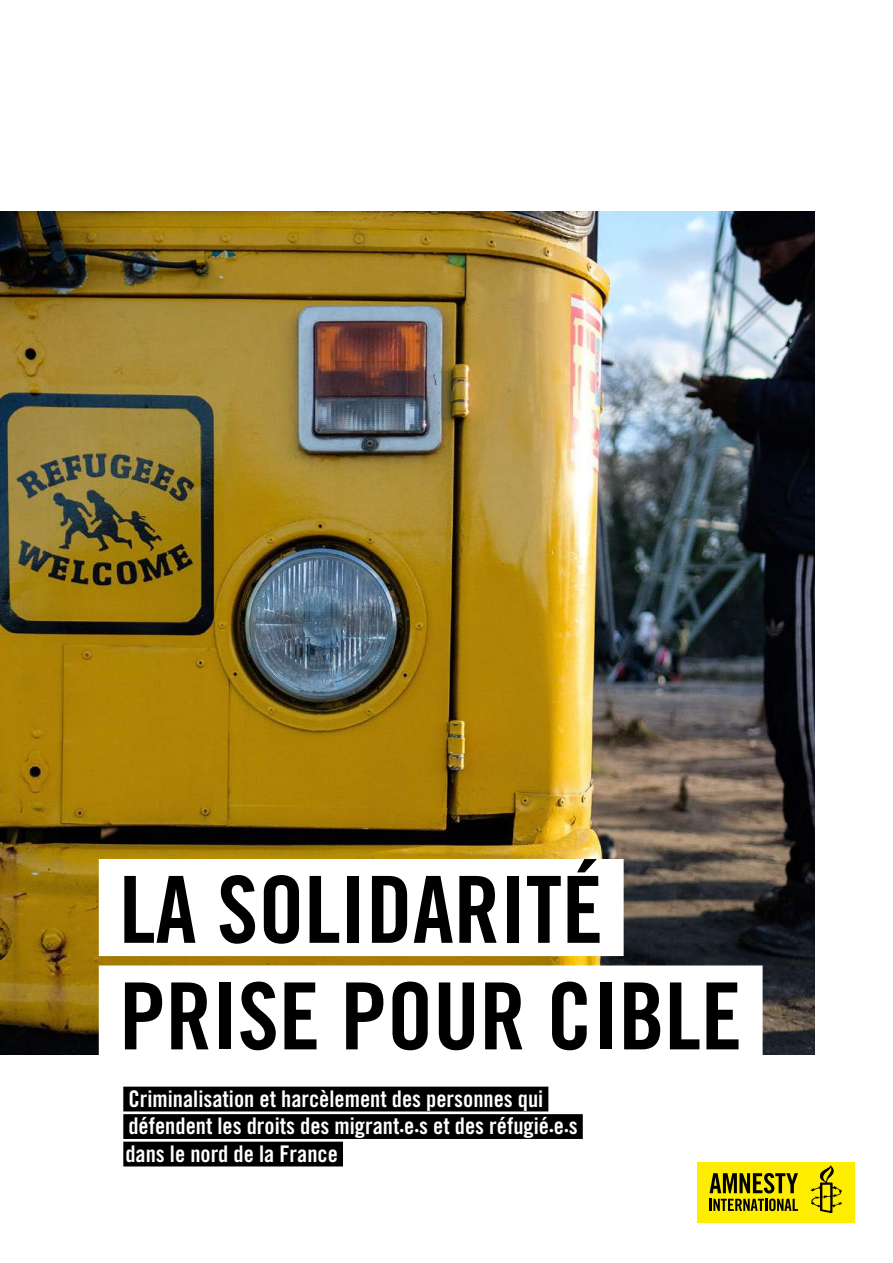
<style>
.page{position:relative;width:893px;height:1263px;background:#fff}
.page>*{position:absolute;margin:0;border:0;box-sizing:border-box;transform-origin:0 0}
.t1{font:92.7px/106.5px "Trade Gothic Bold Cond Twenty";color:#000}
.t2{font:22.95px/27.5px "Trade Gothic Bold Cond Twenty";color:#fff}
.t3{font:9.6px "Trade Gothic Bold Cond Twenty";color:#fff}
.s1{font-size:22.95px}
</style>
<div class="page">
<img style="left:0;top:212px;width:814px;height:842px">
<div style="left:697px;top:1162px;width:158px;height:60px;background:#ffed00"></div>
<svg style="left:810px;top:1165px;width:32px;height:48px"></svg>
<svg style="left:710px;top:1173px;width:88px;height:38px"></svg>
<div style="left:99px;top:859px;width:525px;height:97px;background:#fff"></div>
<div style="left:99px;top:965px;width:664px;height:97px;background:#fff"></div>
<div style="left:123px;top:1086px;width:425px;height:25px;background:#000"></div>
<div style="left:123px;top:1114px;width:460px;height:25px;background:#000"></div>
<div style="left:123px;top:1142px;width:220px;height:24px;background:#000"></div>
<h1 class="t1" style="left:119px;top:856px;width:624px">LA SOLIDARITÉ<br>PRISE POUR CIBLE</h1>
<p class="t2" style="left:128px;top:1084px;width:416px">Criminalisation et harcèlement des personnes qui défendent les droits des migrant</p>
<p class="t3" style="left:399px;top:1125px;width:21px">•<span class="s1">e</span>•</p>
<p class="t2" style="left:419px;top:1112px;width:131px">s et des réfugié</p>
<p class="t3" style="left:549px;top:1125px;width:21px">•<span class="s1">e</span>•</p>
<p class="t2" style="left:569px;top:1112px;width:10px">s</p>
<p class="t2" style="left:125px;top:1139px;width:214px">dans le nord de la France</p>
</div>
